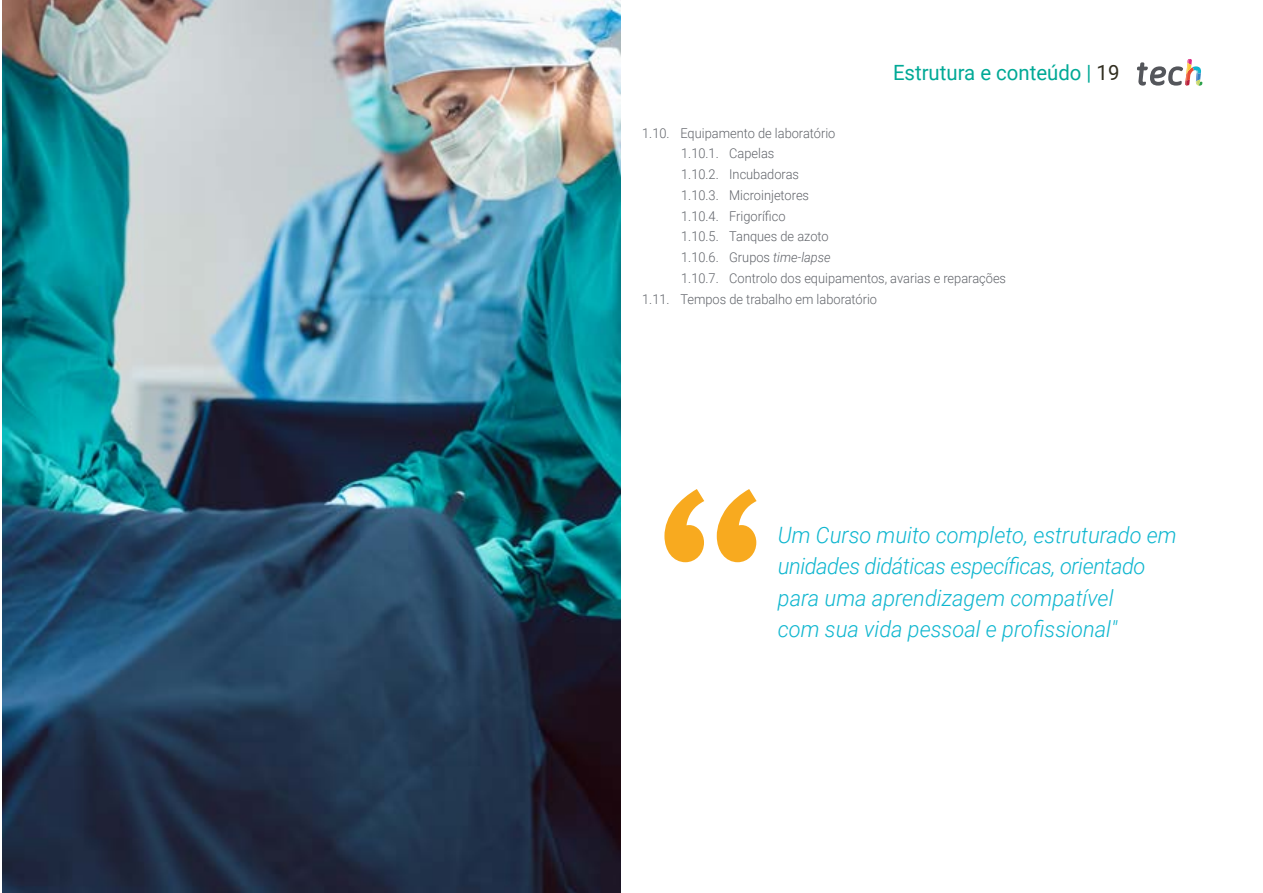
<style>
.page{position:relative;width:1263px;height:893px;background:#fff}
.page>*{position:absolute;margin:0;border:0;box-sizing:border-box;transform-origin:0 0}
.t1{font:italic 300 22.5px/31.5px "Roboto";color:#0fb6cf}
.t2{font:21px "Roboto";color:#00a996}
.t3{font:300 13.5px "Roboto";color:#61646a;scale:.95 1}
.s1{color:#312e20}
.s2{font-style:italic}
</style>
<div class="page">
<svg style="left:664px;top:489px;width:93px;height:73px"></svg>
<img style="left:2px;top:0;width:619px;height:893px">
<svg style="left:1137px;top:59px;width:65px;height:27px"></svg>
<h2 class="t2" style="left:893px;top:57px;width:228px">Estrutura e conteúdo | <span class="s1">19</span></h2>
<p class="t3" style="left:642px;top:123px;width:205px">1.10. Equipamento de laboratório</p>
<p class="t3" style="left:681px;top:144px;width:100px">1.10.1. Capelas</p>
<p class="t3" style="left:681px;top:165px;width:126px">1.10.2. Incubadoras</p>
<p class="t3" style="left:681px;top:186px;width:136px">1.10.3. Microinjetores</p>
<p class="t3" style="left:681px;top:206px;width:111px">1.10.4. Frigorífico</p>
<p class="t3" style="left:681px;top:227px;width:157px">1.10.5. Tanques de azoto</p>
<p class="t3" style="left:681px;top:248px;width:159px">1.10.6. Grupos <span class="s2">time-lapse</span></p>
<p class="t3" style="left:681px;top:269px;width:343px">1.10.7. Controlo dos equipamentos, avarias e reparações</p>
<p class="t3" style="left:642px;top:289px;width:249px">1.11. Tempos de trabalho em laboratório</p>
<h1 class="t1" style="left:778px;top:518px;width:400px">Um Curso muito completo, estruturado em unidades didáticas específicas, orientado para uma aprendizagem compatível<br>com sua vida pessoal e profissional"</h1>
</div>
